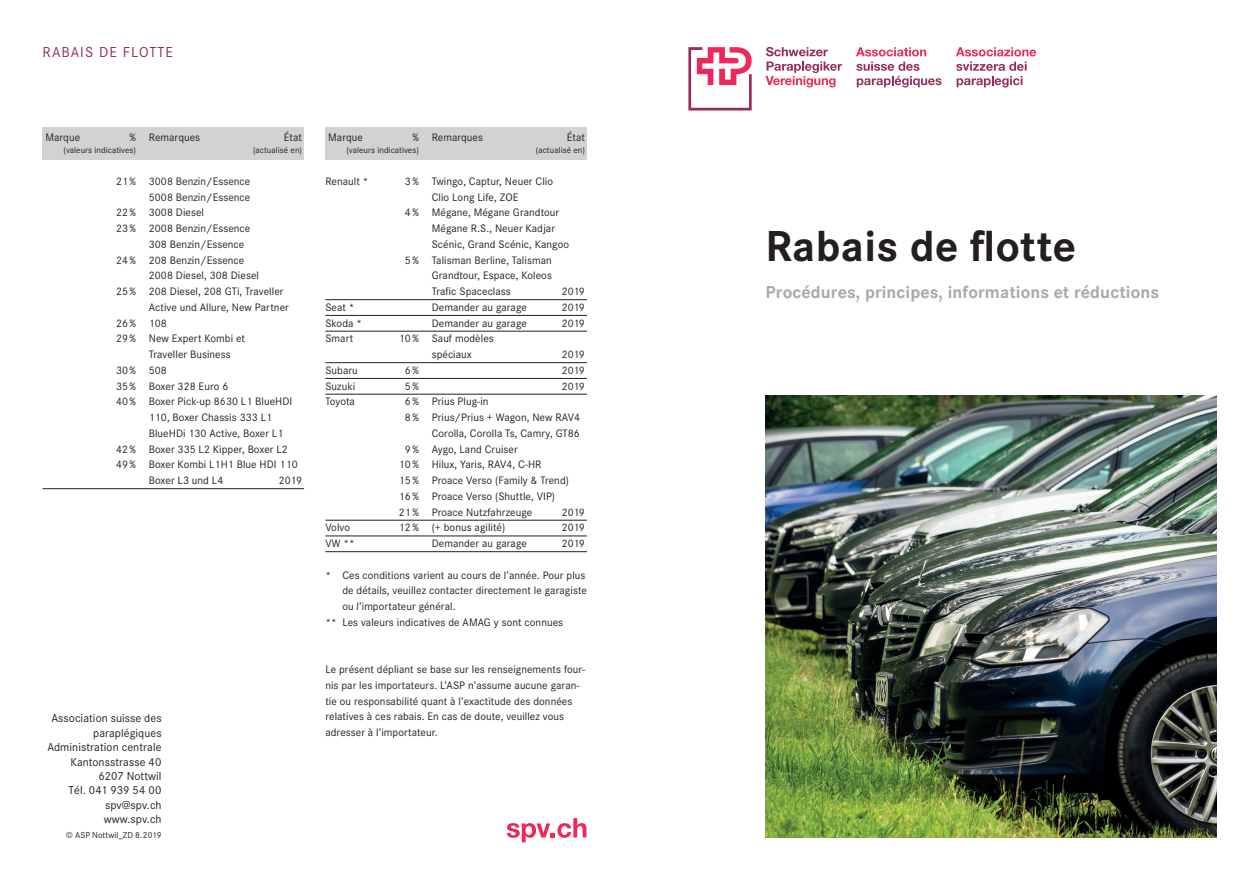
<style>
.page{position:relative;width:1259px;height:893px;background:#fff}
.page>*{position:absolute;margin:0;border:0;box-sizing:border-box;transform-origin:0 0}
.flyer_titelseite_gro{font:700 45px "Corporate S";letter-spacing:.01em;color:#231f20}
.flyer_Titelseite_gra{font:700 18px "Corporate S";letter-spacing:.005em;color:#a8a9ad}
.flyer_titel_versal_r{font:15px "Corporate S";letter-spacing:.07em;color:#8f2d61}
.flyer_absender_recht{font:12px/14.4px "Corporate S";letter-spacing:.005em;color:#231f20;text-align:right}
.Automarke{font:11.25px/15.8px "Corporate S";letter-spacing:.005em;color:#231f20}
.Automarke_mit_Linie{font:11.25px "Corporate S";letter-spacing:.005em;color:#231f20}
.Fliesstext{font:11.25px "Corporate S";letter-spacing:.005em;color:#231f20}
.Fliesstext-2{font:9px "Corporate S";letter-spacing:.005em;color:#231f20}
.flyer_copyrightzeile{font:9px "Corporate S";letter-spacing:.005em;color:#231f20}
</style>
<div class="page">
<svg style="left:856px;top:47px;width:70px;height:9px"></svg>
<svg style="left:956px;top:47px;width:80px;height:9px"></svg>
<svg style="left:688px;top:47px;width:63px;height:63px"></svg>
<svg style="left:766px;top:47px;width:62px;height:9px"></svg>
<svg style="left:765px;top:62px;width:77px;height:25px"></svg>
<svg style="left:856px;top:62px;width:85px;height:26px"></svg>
<svg style="left:956px;top:62px;width:70px;height:26px"></svg>
<svg style="left:507px;top:818px;width:79px;height:24px"></svg>
<img style="left:765px;top:395px;width:451px;height:443px">
<hr style="left:43px;top:488px;width:261px;height:1px;background:#231f20">
<hr style="left:325px;top:299px;width:262px;height:1px;background:#231f20">
<hr style="left:325px;top:315px;width:262px;height:1px;background:#231f20">
<hr style="left:325px;top:331px;width:262px;height:1px;background:#231f20">
<hr style="left:325px;top:362px;width:262px;height:1px;background:#231f20">
<hr style="left:325px;top:378px;width:262px;height:1px;background:#231f20">
<hr style="left:325px;top:394px;width:262px;height:1px;background:#231f20">
<hr style="left:325px;top:520px;width:262px;height:1px;background:#231f20">
<hr style="left:325px;top:536px;width:262px;height:1px;background:#231f20">
<hr style="left:325px;top:551px;width:262px;height:1px;background:#231f20">
<div style="left:43px;top:127px;width:261px;height:33px;background:#d1d2d4"></div>
<div style="left:325px;top:127px;width:262px;height:32px;background:#d1d2d4"></div>
<p class="flyer_titel_versal_r" style="left:43px;top:41px;width:132px">RABAIS DE FLOTTE</p>
<p class="Fliesstext" style="left:45px;top:129px;width:36px">Marque</p>
<p class="Fliesstext" style="left:130px;top:129px;width:72px">% Remarques</p>
<p class="Fliesstext" style="left:284px;top:129px;width:20px">État</p>
<p class="Fliesstext-2" style="left:63px;top:144px;width:74px">(valeurs indicatives)</p>
<p class="Fliesstext-2" style="left:253px;top:144px;width:51px">(actualisé en)</p>
<p class="Automarke" style="left:116px;top:173px;width:136px">21% 3008 Benzin/Essence</p>
<p class="Automarke" style="left:149px;top:188px;width:103px">5008 Benzin/Essence</p>
<p class="Automarke" style="left:116px;top:204px;width:90px">22% 3008 Diesel</p>
<p class="Automarke" style="left:116px;top:220px;width:136px">23% 2008 Benzin/Essence</p>
<p class="Automarke" style="left:149px;top:236px;width:97px">308 Benzin/Essence</p>
<p class="Automarke" style="left:116px;top:251px;width:130px">24% 208 Benzin/Essence</p>
<p class="Automarke" style="left:149px;top:267px;width:112px">2008 Diesel, 308 Diesel</p>
<p class="Automarke" style="left:116px;top:283px;width:169px">25% 208 Diesel, 208 GTi, Traveller</p>
<p class="Automarke" style="left:149px;top:299px;width:141px">Active und Allure, New Partner</p>
<p class="Automarke" style="left:116px;top:314px;width:52px">26% 108</p>
<p class="Automarke" style="left:116px;top:330px;width:131px">29% New Expert Kombi et</p>
<p class="Automarke" style="left:149px;top:346px;width:83px">Traveller Business</p>
<p class="Automarke" style="left:116px;top:362px;width:52px">30% 508</p>
<p class="Automarke" style="left:116px;top:377px;width:114px">35% Boxer 328 Euro 6</p>
<p class="Automarke" style="left:149px;top:393px;width:145px;text-indent:-33px">40% Boxer Pick-up 8630 L1 BlueHDI<br>110, Boxer Chassis 333 L1<br>BlueHDi 130 Active, Boxer L1</p>
<p class="Automarke" style="left:116px;top:440px;width:173px">42% Boxer 335 L2 Kipper, Boxer L2</p>
<p class="Automarke" style="left:116px;top:456px;width:183px">49% Boxer Kombi L1H1 Blue HDI 110</p>
<p class="Automarke_mit_Linie" style="left:149px;top:472px;width:76px">Boxer L3 und L4</p>
<p class="Automarke_mit_Linie" style="left:279px;top:472px;width:25px">2019</p>
<p class="flyer_absender_recht" style="left:51px;top:710px;width:112px">Association suisse des paraplégiques</p>
<p class="flyer_absender_recht" style="left:47px;top:739px;width:116px">Administration centrale</p>
<p class="flyer_absender_recht" style="left:70px;top:753px;width:93px">Kantonsstrasse 40</p>
<p class="flyer_absender_recht" style="left:99px;top:768px;width:65px">6207 Nottwil</p>
<p class="flyer_absender_recht" style="left:69px;top:782px;width:95px">Tél. 041 939 54 00</p>
<p class="flyer_absender_recht" style="left:105px;top:797px;width:58px">spv@spv.ch</p>
<p class="flyer_absender_recht" style="left:104px;top:811px;width:59px">www.spv.ch</p>
<p class="flyer_copyrightzeile" style="left:66px;top:828px;width:97px">© ASP Nottwil_ZD 8.2019</p>
<p class="Fliesstext" style="left:328px;top:129px;width:36px">Marque</p>
<p class="Fliesstext" style="left:412px;top:129px;width:72px">% Remarques</p>
<p class="Fliesstext" style="left:567px;top:129px;width:20px">État</p>
<p class="Fliesstext-2" style="left:346px;top:144px;width:74px">(valeurs indicatives)</p>
<p class="Fliesstext-2" style="left:536px;top:144px;width:51px">(actualisé en)</p>
<p class="Automarke" style="left:325px;top:173px;width:45px">Renault *</p>
<p class="Automarke" style="left:405px;top:173px;width:150px">3% Twingo, Captur, Neuer Clio</p>
<p class="Automarke" style="left:432px;top:188px;width:88px">Clio Long Life, ZOE</p>
<p class="Automarke" style="left:405px;top:204px;width:156px">4% Mégane, Mégane Grandtour</p>
<p class="Automarke" style="left:432px;top:220px;width:125px">Mégane R.S., Neuer Kadjar</p>
<p class="Automarke" style="left:432px;top:236px;width:139px">Scénic, Grand Scénic, Kangoo</p>
<p class="Automarke" style="left:405px;top:251px;width:148px">5% Talisman Berline, Talisman</p>
<p class="Automarke" style="left:432px;top:267px;width:122px">Grandtour, Espace, Koleos</p>
<p class="Automarke_mit_Linie" style="left:432px;top:283px;width:81px">Trafic Spaceclass</p>
<p class="Automarke_mit_Linie" style="left:562px;top:283px;width:25px">2019</p>
<p class="Automarke_mit_Linie" style="left:325px;top:299px;width:31px">Seat *</p>
<p class="Automarke_mit_Linie" style="left:432px;top:299px;width:97px">Demander au garage</p>
<p class="Automarke_mit_Linie" style="left:562px;top:299px;width:25px">2019</p>
<p class="Automarke_mit_Linie" style="left:325px;top:315px;width:38px">Skoda *</p>
<p class="Automarke_mit_Linie" style="left:432px;top:315px;width:97px">Demander au garage</p>
<p class="Automarke_mit_Linie" style="left:562px;top:315px;width:25px">2019</p>
<p class="Automarke" style="left:325px;top:330px;width:29px">Smart</p>
<p class="Automarke" style="left:399px;top:330px;width:96px">10% Sauf modèles</p>
<p class="Automarke_mit_Linie" style="left:432px;top:346px;width:42px">spéciaux</p>
<p class="Automarke_mit_Linie" style="left:562px;top:346px;width:25px">2019</p>
<p class="Automarke_mit_Linie" style="left:325px;top:362px;width:34px">Subaru</p>
<p class="Automarke_mit_Linie" style="left:405px;top:362px;width:15px">6%</p>
<p class="Automarke_mit_Linie" style="left:562px;top:362px;width:25px">2019</p>
<p class="Automarke_mit_Linie" style="left:325px;top:378px;width:32px">Suzuki</p>
<p class="Automarke_mit_Linie" style="left:405px;top:378px;width:15px">5%</p>
<p class="Automarke_mit_Linie" style="left:562px;top:378px;width:25px">2019</p>
<p class="Automarke" style="left:325px;top:393px;width:31px">Toyota</p>
<p class="Automarke" style="left:405px;top:393px;width:85px">6% Prius Plug-in</p>
<p class="Automarke" style="left:405px;top:409px;width:177px;text-align:right">8% Prius/Prius + Wagon, New RAV4<br>Corolla, Corolla Ts, Camry, GT86</p>
<p class="Automarke" style="left:405px;top:440px;width:114px">9% Aygo, Land Cruiser</p>
<p class="Automarke" style="left:399px;top:456px;width:144px">10% Hilux, Yaris, RAV4, C-HR</p>
<p class="Automarke" style="left:399px;top:472px;width:172px">15% Proace Verso (Family &amp; Trend)</p>
<p class="Automarke" style="left:399px;top:488px;width:158px">16% Proace Verso (Shuttle, VIP)</p>
<p class="Automarke_mit_Linie" style="left:399px;top:504px;width:135px">21% Proace Nutzfahrzeuge</p>
<p class="Automarke_mit_Linie" style="left:562px;top:504px;width:25px">2019</p>
<p class="Automarke_mit_Linie" style="left:325px;top:520px;width:26px">Volvo</p>
<p class="Automarke_mit_Linie" style="left:399px;top:520px;width:108px">12% (+ bonus agilité)</p>
<p class="Automarke_mit_Linie" style="left:562px;top:520px;width:25px">2019</p>
<p class="Automarke_mit_Linie" style="left:325px;top:535px;width:31px">VW **</p>
<p class="Automarke_mit_Linie" style="left:432px;top:535px;width:97px">Demander au garage</p>
<p class="Automarke_mit_Linie" style="left:562px;top:535px;width:25px">2019</p>
<p class="Automarke" style="left:325px;top:566px;width:262px">* Ces conditions varient au cours de l’année. Pour plus</p>
<p class="Automarke" style="left:342px;top:582px;width:246px">de détails, veuillez contacter directement le garagiste</p>
<p class="Automarke" style="left:342px;top:598px;width:115px">ou l’importateur général.</p>
<p class="Automarke" style="left:325px;top:614px;width:239px">** Les valeurs indicatives de AMAG y sont connues</p>
<p class="Automarke" style="left:325px;top:661px;width:261px">Le présent dépliant se base sur les renseignements four&shy;nis par les importateurs. L’ASP n’assume aucune garan&shy;tie ou responsabilité quant à l’exactitude des données relatives à ces rabais. En cas de doute, veuillez vous adresser à l’importateur.</p>
<p class="flyer_titelseite_gro" style="left:765px;top:211px;width:312px">Rabais de flotte</p>
<p class="flyer_Titelseite_gra" style="left:765px;top:278px;width:395px">Procédures, principes, informations et réductions</p>
</div>
